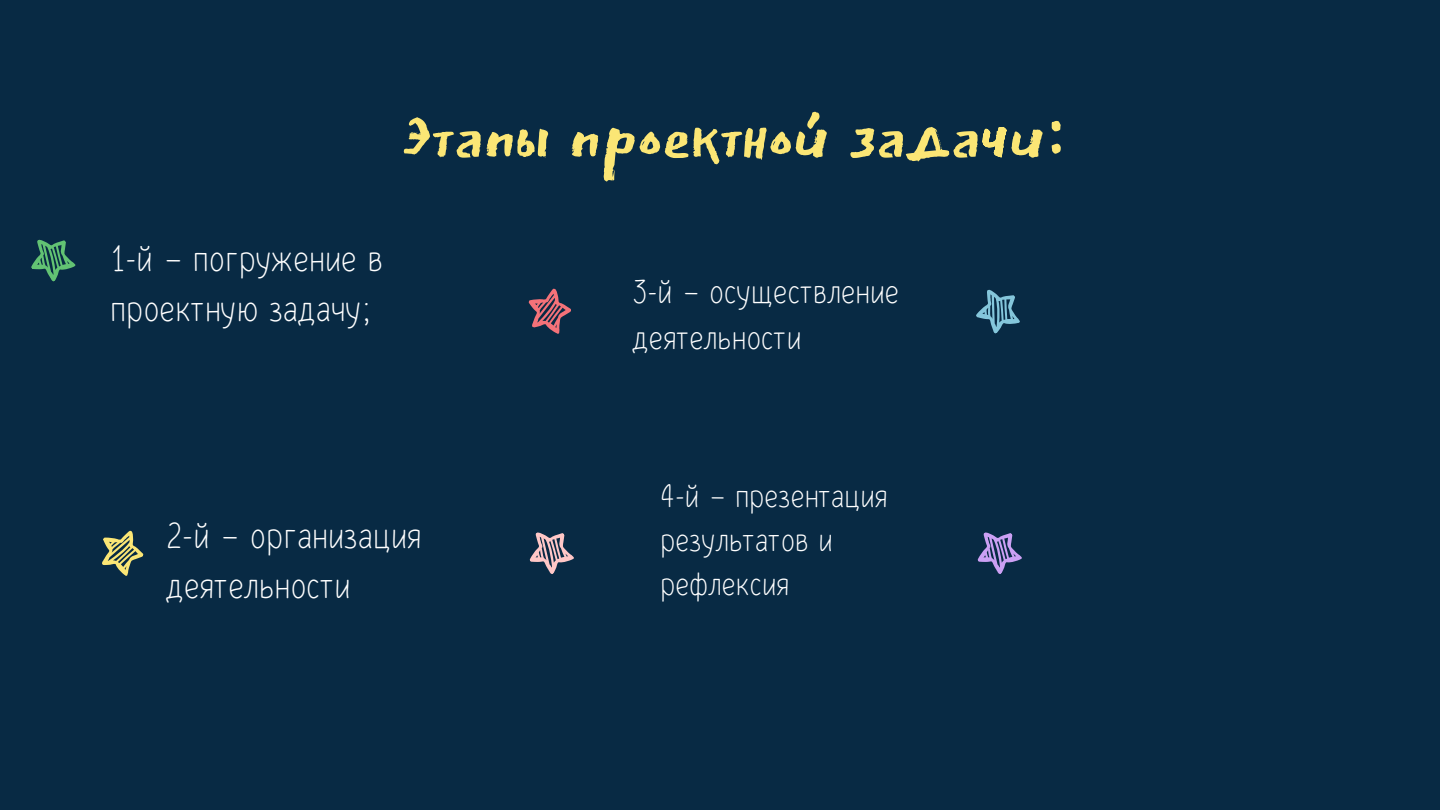
<style>
.page{position:relative;width:1440px;height:810px;background:#082a44}
.page>*{position:absolute;margin:0;border:0;box-sizing:border-box;transform-origin:0 0}
.t1{font:94px "East Sea Dokdo Cyrillic";color:#fbe675}
.t2{font:36px/50.2px "Xarrovv";color:#fff}
.t3{font:33px/45.8px "Xarrovv";color:#fff}
.t4{font:32px/44.2px "Xarrovv";color:#fff}
</style>
<div class="page">
<svg style="left:31px;top:239px;width:45px;height:43px"></svg>
<svg style="left:102px;top:530px;width:42px;height:46px"></svg>
<svg style="left:528px;top:288px;width:43px;height:46px"></svg>
<svg style="left:529px;top:532px;width:45px;height:42px"></svg>
<svg style="left:976px;top:289px;width:44px;height:45px"></svg>
<svg style="left:977px;top:532px;width:45px;height:42px"></svg>
<p class="t1" style="left:401px;top:90px;width:666px">Этапы проектной задачи:</p>
<p class="t2" style="left:111px;top:232px;width:274px">1-й – погружение в проектную задачу;</p>
<p class="t3" style="left:633px;top:268px;width:268px">3-й – осуществление деятельности</p>
<p class="t2" style="left:167px;top:509px;width:257px">2-й – организация деятельности</p>
<p class="t4" style="left:661px;top:473px;width:229px">4-й – презентация результатов и рефлексия</p>
</div>
